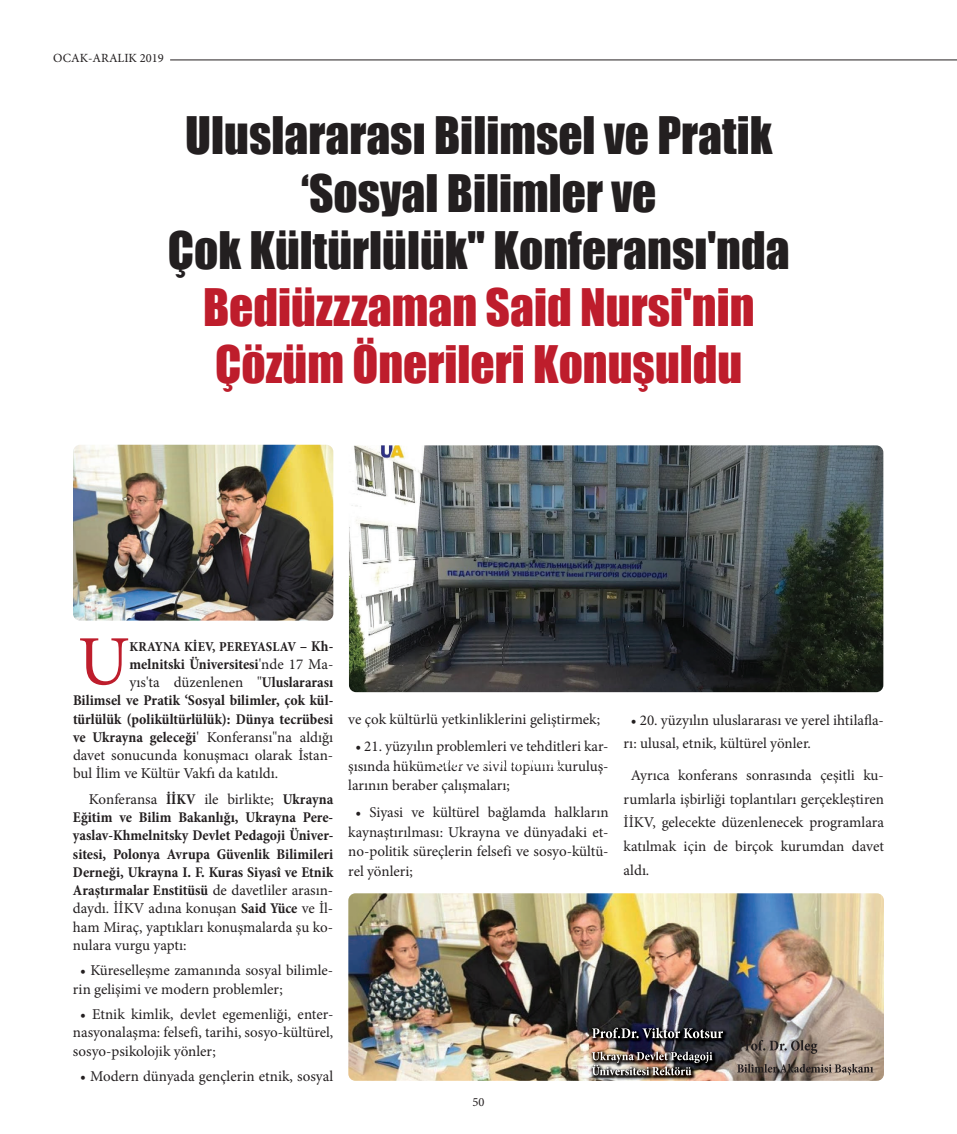
<style>
.page{position:relative;width:957px;height:1134px;background:#fff}
.page>*{position:absolute;margin:0;border:0;box-sizing:border-box;transform-origin:0 0}
.t1{font:70.38px "Minion Pro";color:#be1d2c}
.t2{font:47.5px/57px "Impact";color:#231f20;text-align:center}
.t3{font:47.5px/57px "Impact";color:#be1d2c}
.t4{font:15px/19.6px "Minion Pro";color:#231f20;text-align:justify}
.t5{font:700 condensed 15px/18.2px "Minion Pro";color:#231f20;text-align:justify}
.t6{font:700 condensed 13.75px "Minion Pro";letter-spacing:.01em;color:#231f20}
.t7{font:12.5px "Minion Pro";color:#231f20}
.s1{font-size:15px}
.s2{font-weight:400;font-stretch:normal}
.s3{font-weight:700;font-stretch:condensed}
</style>
<div class="page">
<hr style="left:170px;top:60px;width:787px;height:1px;background:#231f20">
<img style="left:73px;top:445px;width:260px;height:176px">
<img style="left:348px;top:893px;width:536px;height:188px">
<img style="left:589px;top:1025px;width:139px;height:55px">
<img style="left:592px;top:1051px;width:120px;height:24px">
<svg style="left:592px;top:1028px;width:131px;height:10px"></svg>
<svg style="left:737px;top:1064px;width:136px;height:11px"></svg>
<svg style="left:737px;top:1040px;width:80px;height:14px"></svg>
<img style="left:349px;top:445px;width:534px;height:247px">
<p class="t7" style="left:53px;top:50px;width:112px">OCAK-ARALIK 2019</p>
<h2 class="t2" style="left:168px;top:106px;width:623px">Uluslararası Bilimsel ve Pratik ‘Sosyal Bilimler ve<br>Çok Kültürlülük" Konferansı'nda</h2>
<h2 class="t3" style="left:203px;top:277px;width:553px">Bediüzzzaman Said Nursi'nin<br>Çözüm Önerileri Konuşuldu</h2>
<h1 class="t1" style="left:78px;top:614px;width:53px">U</h1>
<p class="t6" style="left:130px;top:637px;width:205px">KRAYNA KİEV, PEREYASLAV <span class="s1">– Kh-</span></p>
<p class="t5" style="left:130px;top:655px;width:205px">melnitski Üniversitesi<span class="s2">'nde 17 Ma-</span></p>
<p class="t4" style="left:130px;top:672px;width:205px">yıs'ta düzenlenen "<span class="s3">Uluslararası</span></p>
<p class="t5" style="left:73px;top:691px;width:262px">Bilimsel ve Pratik ‘Sosyal bilimler, çok kül-</p>
<p class="t5" style="left:73px;top:710px;width:262px">türlülük (polikültürlülük): Dünya tecrübesi</p>
<p class="t4" style="left:73px;top:727px;width:262px"><span class="s3">ve Ukrayna geleceği</span>' Konferansı"na aldığı</p>
<p class="t4" style="left:73px;top:746px;width:262px">davet sonucunda konuşmacı olarak İstan-</p>
<p class="t4" style="left:73px;top:764px;width:207px">bul İlim ve Kültür Vakfı da katıldı.</p>
<p class="t5" style="left:73px;top:790px;width:262px;text-indent:16px"><span class="s2">Konferansa</span> İİKV <span class="s2">ile birlikte;</span> Ukrayna Eğitim ve Bilim Bakanlığı, Ukrayna Pere&shy;yaslav-Khmelnitsky Devlet Pedagoji Üniver&shy;sitesi, Polonya Avrupa Güvenlik Bilimileri Derneği, Ukrayna I. F. Kuras Siyasî ve Etnik Araştırmalar Enstitüsü <span class="s2">de davetliler arasın&shy;daydı. İİKV adına konuşan</span> Said Yüce <span class="s2">ve İl&shy;ham Miraç, yaptıkları konuşmalarda şu ko&shy;nulara vurgu yaptı:</span></p>
<p class="t4" style="left:73px;top:961px;width:262px;line-height:18.2px;text-indent:7px">• Küreselleşme zamanında sosyal bilimle&shy;rin gelişimi ve modern problemler;</p>
<p class="t4" style="left:73px;top:1005px;width:262px;line-height:18.2px;text-indent:7px">• Etnik kimlik, devlet egemenliği, enter&shy;nasyonalaşma: felsefi, tarihi, sosyo-kültürel, sosyo-psikolojik yönler;</p>
<p class="t4" style="left:80px;top:1066px;width:255px">• Modern dünyada gençlerin etnik, sosyal</p>
<p class="t4" style="left:348px;top:710px;width:253px">ve çok kültürlü yetkinliklerini geliştirmek;</p>
<p class="t4" style="left:348px;top:737px;width:262px;text-indent:7px">• 21. yüzyılın problemleri ve tehditleri kar&shy;şısında hükümetler ve sivil toplum kuruluş&shy;larının beraber çalışmaları;</p>
<p class="t4" style="left:348px;top:802px;width:262px;text-indent:7px">• Siyasi ve kültürel bağlamda halkların kaynaştırılması: Ukrayna ve dünyadaki et&shy;no-politik süreçlerin felsefi ve sosyo-kültü&shy;rel yönleri;</p>
<p class="t7" style="left:472px;top:1093px;width:13px">50</p>
<p class="t4" style="left:623px;top:708px;width:262px;line-height:24px;text-indent:7px">• 20. yüzyılın uluslararası ve yerel ihtilafla&shy;rı: ulusal, etnik, kültürel yönler.</p>
<p class="t4" style="left:623px;top:763px;width:262px;line-height:24px;text-indent:7px">Ayrıca konferans sonrasında çeşitli ku&shy;rumlarla işbirliği toplantıları gerçekleştiren İİKV, gelecekte düzenlenecek programlara katılmak için de birçok kurumdan davet aldı.</p>
</div>
